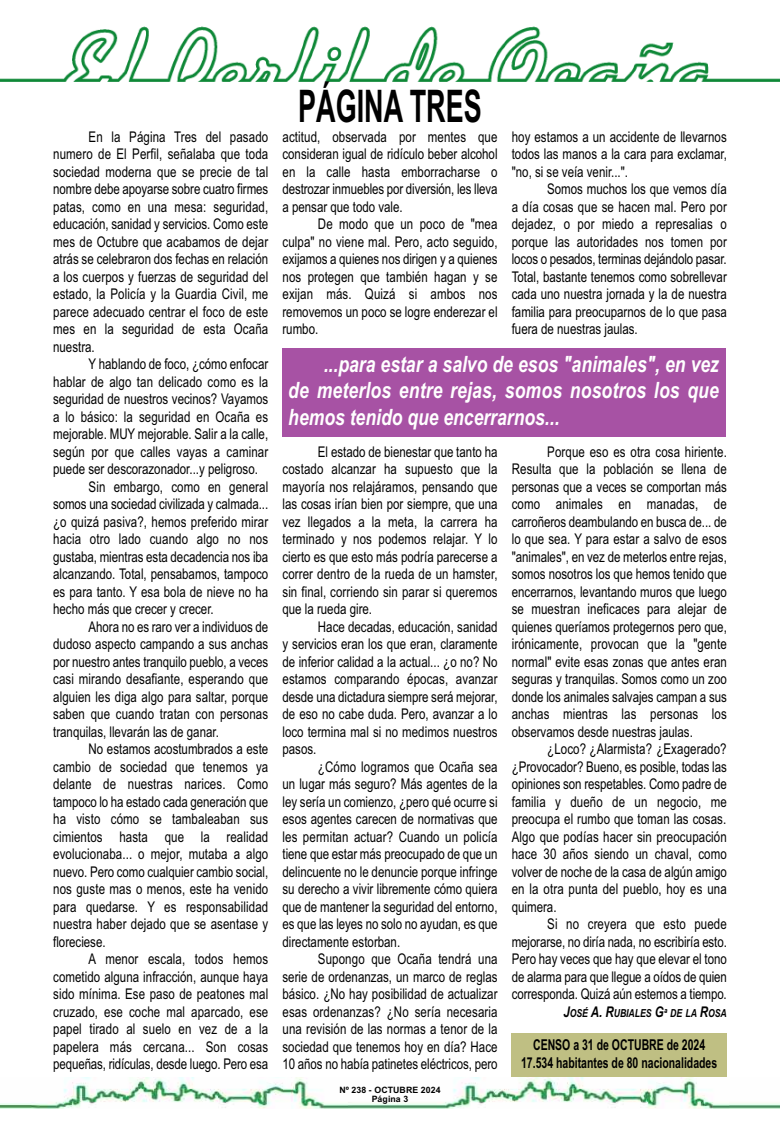
<style>
.page{position:relative;width:780px;height:1134px;background:#fff}
.page>*{position:absolute;margin:0;border:0;box-sizing:border-box;transform-origin:0 0}
.t1{font:700 45px "Arial";color:#000;scale:.6 1}
.t2{font:italic 700 22.5px/26.2px "Arial";color:#fff;text-align:justify;scale:.78 1}
.t3{font:700 15px/18.8px "Arial";color:#000;text-align:center;scale:.7 1}
.t4{font:14.75px/17.5px "Arial";letter-spacing:.005em;color:#000;text-align:justify;scale:.78 1}
.t5{font:italic 700 11.12px "Arial";color:#000;scale:.78 1}
.t6{font:700 8.75px/8.8px "Arial";letter-spacing:.01em;color:#000;text-align:center}
.s1{font-size:14.75px}
</style>
<div class="page">
<img style="left:0;top:26px;width:780px;height:56px">
<div style="left:282px;top:348px;width:443px;height:89px;background:#a752a4"></div>
<div style="left:511px;top:1033px;width:215px;height:44px;background:#bfbf83"></div>
<img style="left:0;top:1077px;width:780px;height:32px">
<p class="t4" style="left:53px;top:128px;width:277px;text-indent:35px">En la Página Tres del pasado numero de El Perfil, señalaba que toda sociedad moderna que se precie de tal nombre debe apoyarse sobre cuatro firmes patas, como en una mesa: seguridad, educación, sanidad y servicios. Como este mes de Octubre que acabamos de dejar atrás se celebraron dos fechas en relación a los cuerpos y fuerzas de seguridad del estado, la Policía y la Guardia Civil, me parece adecuado centrar el foco de este mes en la seguridad de esta Ocaña nuestra.</p>
<p class="t4" style="left:89px;top:355px;width:232px">Y hablando de foco, ¿cómo enfocar</p>
<p class="t4" style="left:53px;top:373px;width:277px">hablar de algo tan delicado como es la</p>
<p class="t4" style="left:53px;top:390px;width:277px">seguridad de nuestros vecinos? Vayamos</p>
<p class="t4" style="left:53px;top:408px;width:277px">a lo básico: la seguridad en Ocaña es</p>
<p class="t4" style="left:53px;top:425px;width:277px">mejorable. MUY mejorable. Salir a la calle,</p>
<p class="t4" style="left:53px;top:443px;width:277px">según por que calles vayas a caminar</p>
<p class="t4" style="left:53px;top:460px;width:264px">puede ser descorazonador...y peligroso.</p>
<p class="t4" style="left:89px;top:478px;width:232px">Sin embargo, como en general</p>
<p class="t4" style="left:53px;top:495px;width:277px">somos una sociedad civilizada y calmada...</p>
<p class="t4" style="left:53px;top:513px;width:277px">¿o quizá pasiva?, hemos preferido mirar</p>
<p class="t4" style="left:53px;top:530px;width:277px">hacia otro lado cuando algo no nos</p>
<p class="t4" style="left:53px;top:548px;width:277px">gustaba, mientras esta decadencia nos iba</p>
<p class="t4" style="left:53px;top:565px;width:277px">alcanzando. Total, pensabamos, tampoco</p>
<p class="t4" style="left:53px;top:583px;width:277px">es para tanto. Y esa bola de nieve no ha</p>
<p class="t4" style="left:53px;top:600px;width:207px">hecho más que crecer y crecer.</p>
<p class="t4" style="left:89px;top:618px;width:232px">Ahora no es raro ver a individuos de</p>
<p class="t4" style="left:53px;top:635px;width:277px">dudoso aspecto campando a sus anchas</p>
<p class="t4" style="left:53px;top:653px;width:277px">por nuestro antes tranquilo pueblo, a veces</p>
<p class="t4" style="left:53px;top:670px;width:277px">casi mirando desafiante, esperando que</p>
<p class="t4" style="left:53px;top:688px;width:277px">alguien les diga algo para saltar, porque</p>
<p class="t4" style="left:53px;top:705px;width:277px">saben que cuando tratan con personas</p>
<p class="t4" style="left:53px;top:723px;width:214px">tranquilas, llevarán las de ganar.</p>
<p class="t4" style="left:89px;top:740px;width:232px">No estamos acostumbrados a este</p>
<p class="t4" style="left:53px;top:758px;width:277px">cambio de sociedad que tenemos ya</p>
<p class="t4" style="left:53px;top:775px;width:277px">delante de nuestras narices. Como</p>
<p class="t4" style="left:53px;top:793px;width:277px">tampoco lo ha estado cada generación que</p>
<p class="t4" style="left:53px;top:810px;width:277px">ha visto cómo se tambaleaban sus</p>
<p class="t4" style="left:53px;top:828px;width:277px">cimientos hasta que la realidad</p>
<p class="t4" style="left:53px;top:845px;width:277px">evolucionaba... o mejor, mutaba a algo</p>
<p class="t4" style="left:53px;top:863px;width:277px">nuevo. Pero como cualquier cambio social,</p>
<p class="t4" style="left:53px;top:880px;width:277px">nos guste mas o menos, este ha venido</p>
<p class="t4" style="left:53px;top:898px;width:277px">para quedarse. Y es responsabilidad</p>
<p class="t4" style="left:53px;top:915px;width:277px">nuestra haber dejado que se asentase y</p>
<p class="t4" style="left:53px;top:933px;width:69px">floreciese.</p>
<p class="t4" style="left:89px;top:950px;width:232px">A menor escala, todos hemos</p>
<p class="t4" style="left:53px;top:968px;width:277px">cometido alguna infracción, aunque haya</p>
<p class="t4" style="left:53px;top:985px;width:277px">sido mínima. Ese paso de peatones mal</p>
<p class="t4" style="left:53px;top:1003px;width:277px">cruzado, ese coche mal aparcado, ese</p>
<p class="t4" style="left:53px;top:1020px;width:277px">papel tirado al suelo en vez de a la</p>
<p class="t4" style="left:53px;top:1038px;width:277px">papelera más cercana... Son cosas</p>
<p class="t4" style="left:53px;top:1055px;width:277px">pequeñas, ridículas, desde luego. Pero esa</p>
<h1 class="t1" style="left:298px;top:80px;width:307px">PÁGINA TRES</h1>
<p class="t4" style="left:282px;top:128px;width:277px">actitud, observada por mentes que consideran igual de ridículo beber alcohol en la calle hasta emborracharse o destrozar inmuebles por diversión, les lleva a pensar que todo vale.</p>
<p class="t4" style="left:282px;top:215px;width:277px;text-indent:35px">De modo que un poco de "mea culpa" no viene mal. Pero, acto seguido, exijamos a quienes nos dirigen y a quienes nos protegen que también hagan y se exijan más. Quizá si ambos nos removemos un poco se logre enderezar el rumbo.</p>
<p class="t4" style="left:511px;top:128px;width:277px">hoy estamos a un accidente de llevarnos todos las manos a la cara para exclamar, "no, si se veía venir...".</p>
<p class="t4" style="left:511px;top:180px;width:277px;text-indent:35px">Somos muchos los que vemos día a día cosas que se hacen mal. Pero por dejadez, o por miedo a represalias o porque las autoridades nos tomen por locos o pesados, terminas dejándolo pasar.<br>Total, bastante tenemos como sobrellevar cada uno nuestra jornada y la de nuestra familia para preocuparnos de lo que pasa fuera de nuestras jaulas.</p>
<h2 class="t2" style="left:288px;top:351px;width:553px;text-indent:35px">...para estar a salvo de esos "animales", en vez de meterlos entre rejas, somos nosotros los que hemos tenido que encerrarnos...</h2>
<p class="t4" style="left:282px;top:443px;width:277px;text-indent:35px">El estado de bienestar que tanto ha costado alcanzar ha supuesto que la mayoría nos relajáramos, pensando que las cosas irían bien por siempre, que una vez llegados a la meta, la carrera ha terminado y nos podemos relajar. Y lo cierto es que esto más podría parecerse a correr dentro de la rueda de un hamster, sin final, corriendo sin parar si queremos que la rueda gire.</p>
<p class="t4" style="left:282px;top:618px;width:277px;text-indent:35px">Hace decadas, educación, sanidad y servicios eran los que eran, claramente de inferior calidad a la actual... ¿o no? No estamos comparando épocas, avanzar desde una dictadura siempre será mejorar, de eso no cabe duda. Pero, avanzar a lo loco termina mal si no medimos nuestros pasos.</p>
<p class="t4" style="left:282px;top:758px;width:277px;text-indent:35px">¿Cómo logramos que Ocaña sea un lugar más seguro? Más agentes de la ley sería un comienzo, ¿pero qué ocurre si esos agentes carecen de normativas que les permitan actuar? Cuando un policía tiene que estar más preocupado de que un delincuente no le denuncie porque infringe su derecho a vivir libremente cómo quiera que de mantener la seguridad del entorno, es que las leyes no solo no ayudan, es que directamente estorban.</p>
<p class="t4" style="left:282px;top:950px;width:277px;text-indent:35px">Supongo que Ocaña tendrá una serie de ordenanzas, un marco de reglas básico. ¿No hay posibilidad de actualizar esas ordenanzas? ¿No sería necesaria una revisión de las normas a tenor de la sociedad que tenemos hoy en día? Hace 10 años no había patinetes eléctricos, pero</p>
<p class="t6" style="left:339px;top:1085px;width:103px">Nº 238 - OCTUBRE 2024<br>Página 3</p>
<p class="t4" style="left:511px;top:443px;width:277px;text-indent:35px">Porque eso es otra cosa hiriente.<br>Resulta que la población se llena de personas que a veces se comportan más como animales en manadas, de carroñeros deambulando en busca de... de lo que sea. Y para estar a salvo de esos "animales", en vez de meterlos entre rejas, somos nosotros los que hemos tenido que encerrarnos, levantando muros que luego se muestran ineficaces para alejar de quienes queríamos protegernos pero que, irónicamente, provocan que la "gente normal" evite esas zonas que antes eran seguras y tranquilas. Somos como un zoo donde los animales salvajes campan a sus anchas mientras las personas los observamos desde nuestras jaulas.</p>
<p class="t4" style="left:511px;top:740px;width:277px;text-indent:35px">¿Loco? ¿Alarmista? ¿Exagerado? ¿Provocador? Bueno, es posible, todas las opiniones son respetables. Como padre de familia y dueño de un negocio, me preocupa el rumbo que toman las cosas.<br>Algo que podías hacer sin preocupación hace 30 años siendo un chaval, como volver de noche de la casa de algún amigo en la otra punta del pueblo, hoy es una quimera.</p>
<p class="t4" style="left:511px;top:915px;width:277px;text-indent:35px">Si no creyera que esto puede mejorarse, no diría nada, no escribiría esto.<br>Pero hay veces que hay que elevar el tono de alarma para que llegue a oídos de quien corresponda. Quizá aún estemos a tiempo.</p>
<p class="t5" style="left:563px;top:1006px;width:211px"><span class="s1">J</span>OSÉ <span class="s1">A. R</span>UBIALES <span class="s1">G</span>ª DE LA <span class="s1">R</span>OSA</p>
<p class="t3" style="left:521px;top:1035px;width:282px">CENSO a 31 de OCTUBRE de 2024<br>17.534 habitantes de 80 nacionalidades</p>
</div>
